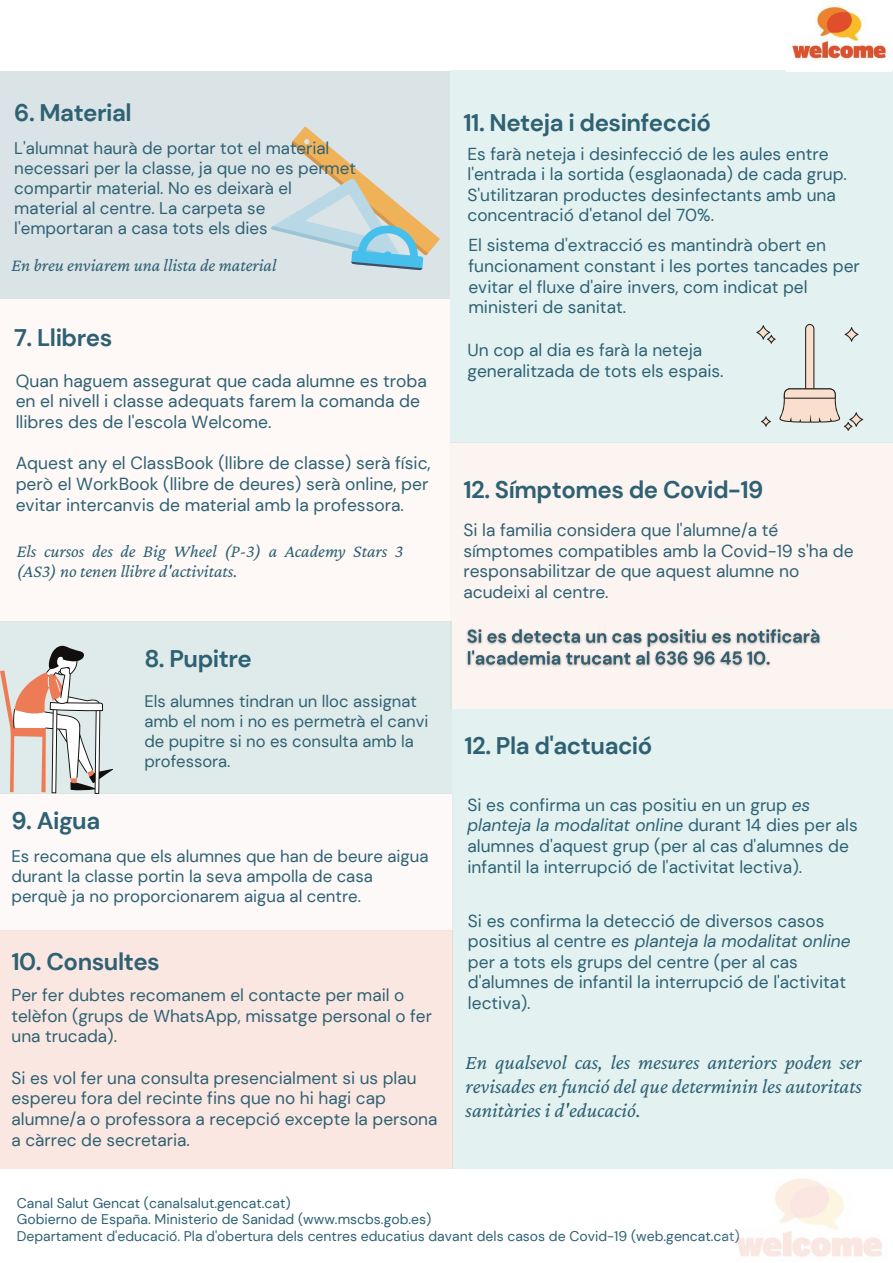
<style>
.page{position:relative;width:893px;height:1263px;background:#fff}
.page>*{position:absolute;margin:0;border:0;box-sizing:border-box;transform-origin:0 0}
.t1{font:700 24px "DM Sans";letter-spacing:-.02em;color:#2e6173}
.t2{font:italic 20.77px/24.1px "Crimson Pro";color:#2e6173;text-align:justify}
.t3{font:italic 18px/20.9px "Crimson Pro";color:#2e6173}
.t4{font:17.48px/20.7px "DM Sans";color:#2e6173}
.t5{font:17.33px/20.5px "DM Sans";color:#2e6173}
.t6{font:17.25px/20.6px "DM Sans";color:#2e6173}
.t7{font:16.95px/20.2px "DM Sans";color:#2e6173}
.t8{font:16.8px/20.1px "DM Sans";color:#2e6173}
.t9{font:16.65px/19.8px "DM Sans";color:#2e6173}
.t10{font:13.95px/16.6px "DM Sans";color:#2e6173}
.s1{font-style:italic}
</style>
<div class="page">
<div style="left:450px;top:443px;width:443px;height:266px;background:#fcf4f1"></div>
<div style="left:0;top:794px;width:453px;height:137px;background:#fcf9f8"></div>
<div style="left:0;top:622px;width:452px;height:172px;background:#dfebea"></div>
<div style="left:0;top:71px;width:450px;height:227px;background:#dae3e6"></div>
<div style="left:0;top:298px;width:450px;height:324px;background:#fef9f6"></div>
<svg style="left:270px;top:126px;width:170px;height:145px"></svg>
<div style="left:450px;top:71px;width:443px;height:372px;background:#e3f2f1"></div>
<div style="left:452px;top:709px;width:440px;height:460px;background:#e3f2f1"></div>
<svg style="left:756px;top:324px;width:107px;height:107px"></svg>
<svg style="left:0;top:645px;width:113px;height:149px"></svg>
<div style="left:0;top:931px;width:452px;height:238px;background:#fbe7e1"></div>
<img style="left:466px;top:629px;width:355px;height:38px">
<img style="left:790px;top:3px;width:99px;height:58px">
<img style="left:736px;top:1178px;width:146px;height:79px">
<h1 class="t1" style="left:14px;top:97px;width:119px">6. Material</h1>
<p class="t7" style="left:14px;top:138px;width:343px">L'alumnat haurà de portar tot el material necessari per la classe, ja que no es permet compartir material. No es deixarà el material al centre. La carpeta se l'emportaran a casa tots els dies</p>
<p class="t5" style="left:467px;top:143px;width:381px">Es farà neteja i desinfecció de les aules entre l'entrada i la sortida (esglaonada) de cada grup.<br>S'utilitzaran productes desinfectants amb una concentració d'etanol del 70%.</p>
<h1 class="t1" style="left:463px;top:107px;width:249px">11. Neteja i desinfecció</h1>
<p class="t5" style="left:468px;top:235px;width:393px">El sistema d'extracció es mantindrà obert en funcionament constant i les portes tancades per evitar el fluxe d'aire invers, com indicat pel ministeri de sanitat.</p>
<p class="t5" style="left:467px;top:340px;width:258px">Un cop al dia es farà la neteja generalitzada de tots els espais.</p>
<p class="t3" style="left:11px;top:254px;width:266px">En breu enviarem una llista de material</p>
<h1 class="t1" style="left:14px;top:322px;width:99px">7. Llibres</h1>
<p class="t4" style="left:16px;top:370px;width:413px">Quan haguem assegurat que cada alumne es troba en el nivell i classe adequats farem la comanda de llibres des de l'escola Welcome.</p>
<p class="t4" style="left:16px;top:453px;width:416px">Aquest any el ClassBook (llibre de classe) serà físic, però el WorkBook (llibre de deures) serà online, per evitar intercanvis de material amb la professora.</p>
<p class="t3" style="left:17px;top:540px;width:388px">Els cursos des de Big Wheel (P-3) a Academy Stars 3 (AS3) no tenen llibre d'activitats.</p>
<h1 class="t1" style="left:463px;top:474px;width:301px">12. Símptomes de Covid-19</h1>
<p class="t5" style="left:463px;top:520px;width:392px">Si la familia considera que l'alumne/a té símptomes compatibles amb la Covid-19 s'ha de responsabilitzar de que aquest alumne no acudeixi al centre.</p>
<h1 class="t1" style="left:144px;top:643px;width:109px">8. Pupitre</h1>
<h1 class="t1" style="left:11px;top:806px;width:90px">9. Aigua</h1>
<p class="t9" style="left:144px;top:692px;width:285px">Els alumnes tindran un lloc assignat amb el nom i no es permetrà el canvi de pupitre si no es consulta amb la professora.</p>
<p class="t8" style="left:11px;top:846px;width:418px">Es recomana que els alumnes que han de beure aigua durant la classe portin la seva ampolla de casa perquè ja no proporcionarem aigua al centre.</p>
<h1 class="t1" style="left:11px;top:946px;width:150px">10. Consultes</h1>
<p class="t6" style="left:11px;top:985px;width:422px">Per fer dubtes recomanem el contacte per mail o telèfon (grups de WhatsApp, missatge personal o fer una trucada).</p>
<p class="t6" style="left:11px;top:1067px;width:427px">Si es vol fer una consulta presencialment si us plau espereu fora del recinte fins que no hi hagi cap alumne/a o professora a recepció excepte la persona a càrrec de secretaria.</p>
<h1 class="t1" style="left:464px;top:730px;width:190px">12. Pla d'actuació</h1>
<p class="t5" style="left:467px;top:795px;width:392px">Si es confirma un cas positiu en un grup <span class="s1">es planteja la modalitat online</span> durant 14 dies per als alumnes d'aquest grup (per al cas d'alumnes de infantil la interrupció de l'activitat lectiva).</p>
<p class="t5" style="left:468px;top:910px;width:384px">Si es confirma la detecció de diversos casos positius al centre <span class="s1">es planteja la modalitat online </span>per a tots els grups del centre (per al cas d'alumnes de infantil la interrupció de l'activitat lectiva).</p>
<p class="t2" style="left:465px;top:1050px;width:398px">En qualsevol cas, les mesures anteriors poden ser revisades en funció del que determinin les autoritats sanitàries i d'educació.</p>
<p class="t10" style="left:17px;top:1194px;width:724px">Canal Salut Gencat (canalsalut.gencat.cat)<br>Gobierno de España. Ministerio de Sanidad (www.mscbs.gob.es)<br>Departament d'educació. Pla d'obertura dels centres educatius davant dels casos de Covid-19 (web.gencat.cat)</p>
</div>
